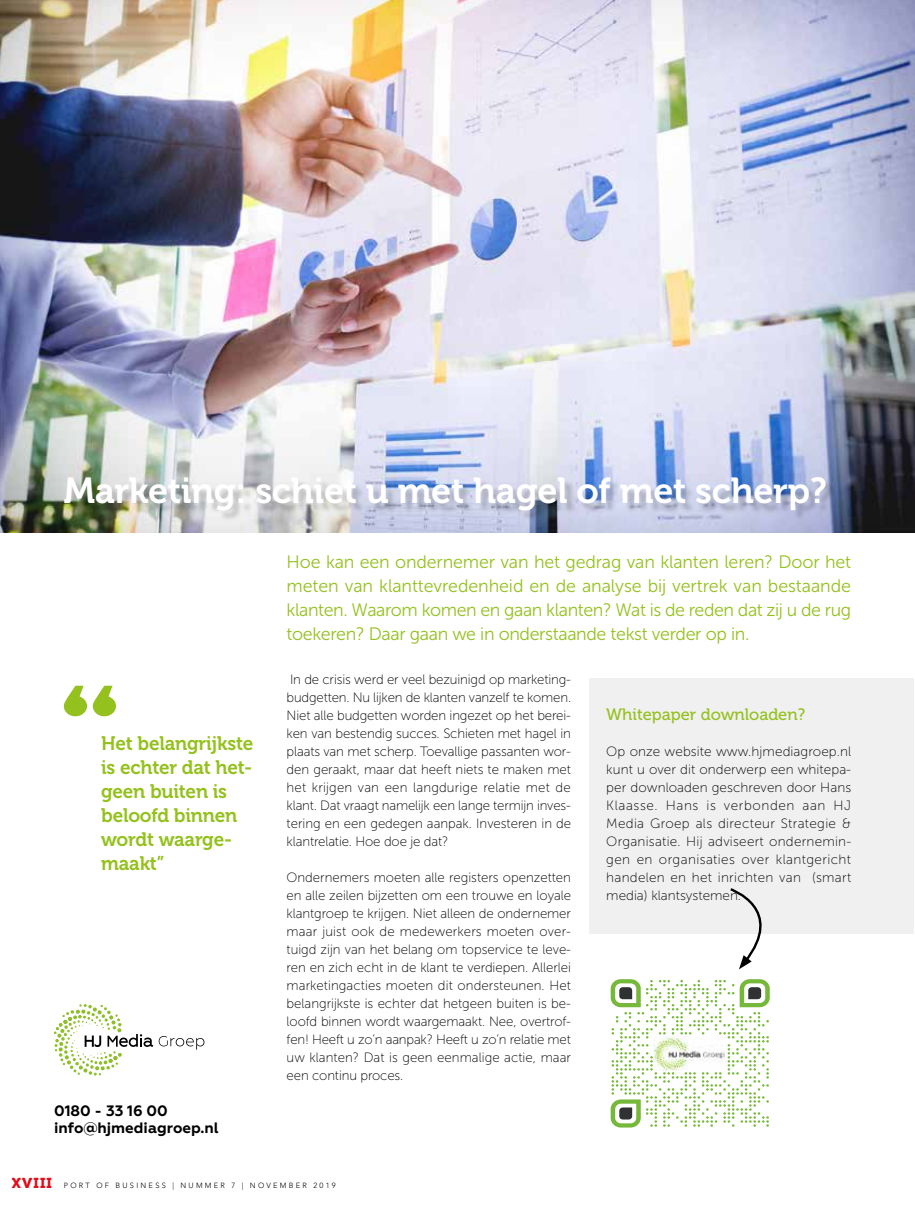
<style>
.page{position:relative;width:915px;height:1212px;background:#fff}
.page>*{position:absolute;margin:0;border:0;box-sizing:border-box;transform-origin:0 0}
.t1{font:36px "Museo 700";letter-spacing:-.01em;color:#fff}
.t2{font:19.5px/24px "Museo 700";letter-spacing:-.01em;color:#95c11f}
.t3{font:18px/24px "Museo Sans 300";letter-spacing:-.02em;color:#95c11f;text-align:justify}
.t4{font:16.5px "Museo 500";color:#95c11f}
.t5{font:700 15px/17px "Geometria";color:#000}
.t6{font:13.5px/18px "Museo Sans 100";color:#000;text-align:justify}
.t7{font:300 7.5px "Avenir LT Std";letter-spacing:.3em;color:#000}
.s1{font-family:"Museo 900";font-weight:400;font-size:14.25px;color:#e10d1a}
</style>
<div class="page">
<div style="left:589px;top:679px;width:324px;height:255px;background:#f0f0f0"></div>
<img style="left:0;top:0;width:914px;height:532px">
<svg style="left:54px;top:1004px;width:99px;height:71px"></svg>
<svg style="left:159px;top:1036px;width:45px;height:13px"></svg>
<div style="left:66px;top:479px;width:769px;height:42px;background:#000;opacity:.2"></div>
<svg style="left:610px;top:979px;width:159px;height:148px"></svg>
<img style="left:653px;top:1036px;width:73px;height:34px">
<svg style="left:730px;top:888px;width:32px;height:81px"></svg>
<svg style="left:64px;top:686px;width:52px;height:30px"></svg>
<h1 class="t1" style="left:64px;top:471px;width:764px">Marketing: schiet u met hagel of met scherp?</h1>
<h2 class="t2" style="left:101px;top:732px;width:154px">Het belangrijkste is echter dat het&shy;geen buiten is beloofd binnen wordt waarge&shy;maakt”</h2>
<p class="t5" style="left:54px;top:1103px;width:166px">0180 - 33 16 00 info@hjmediagroep.nl</p>
<p class="t3" style="left:286px;top:549px;width:566px">Hoe kan een ondernemer van het gedrag van klanten leren? Door het meten van klanttevredenheid en de analyse bij vertrek van bestaande klanten. Waarom komen en gaan klanten? Wat is de reden dat zij u de rug toekeren? Daar gaan we in onderstaande tekst verder op in.</p>
<p class="t6" style="left:286px;top:671px;width:286px">In de crisis werd er veel bezuinigd op marketing&shy;budgetten. Nu lijken de klanten vanzelf te komen.<br>Niet alle budgetten worden ingezet op het berei&shy;ken van bestendig succes. Schieten met hagel in plaats van met scherp. Toevallige passanten wor&shy;den geraakt, maar dat heeft niets te maken met het krijgen van een langdurige relatie met de klant. Dat vraagt namelijk een lange termijn inves&shy;tering en een gedegen aanpak. Investeren in de klantrelatie. Hoe doe je dat?</p>
<p class="t6" style="left:286px;top:869px;width:286px">Ondernemers moeten alle registers openzetten en alle zeilen bijzetten om een trouwe en loyale klantgroep te krijgen. Niet alleen de ondernemer maar juist ook de medewerkers moeten over&shy;tuigd zijn van het belang om topservice te leve&shy;ren en zich echt in de klant te verdiepen. Allerlei marketingacties moeten dit ondersteunen. Het belangrijkste is echter dat hetgeen buiten is be&shy;loofd binnen wordt waargemaakt. Nee, overtrof&shy;fen! Heeft u zo’n aanpak? Heeft u zo’n relatie met uw klanten? Dat is geen eenmalige actie, maar een continu proces.</p>
<p class="t4" style="left:606px;top:705px;width:200px">Whitepaper downloaden?</p>
<p class="t6" style="left:606px;top:743px;width:246px">Op onze website www.hjmediagroep.nl kunt u over dit onderwerp een whitepa&shy;per downloaden geschreven door Hans Klaasse. Hans is verbonden aan HJ Media Groep als directeur Strategie &amp; Organisatie. Hij adviseert ondernemin&shy;gen en organisaties over klantgericht handelen en het inrichten van (smart media) klantsystemen.</p>
<p class="t7" style="left:12px;top:1181px;width:325px"><span class="s1">XVIII</span> PORT OF BUSINESS | NUMMER 7 | NOVEMBER 2019</p>
</div>
